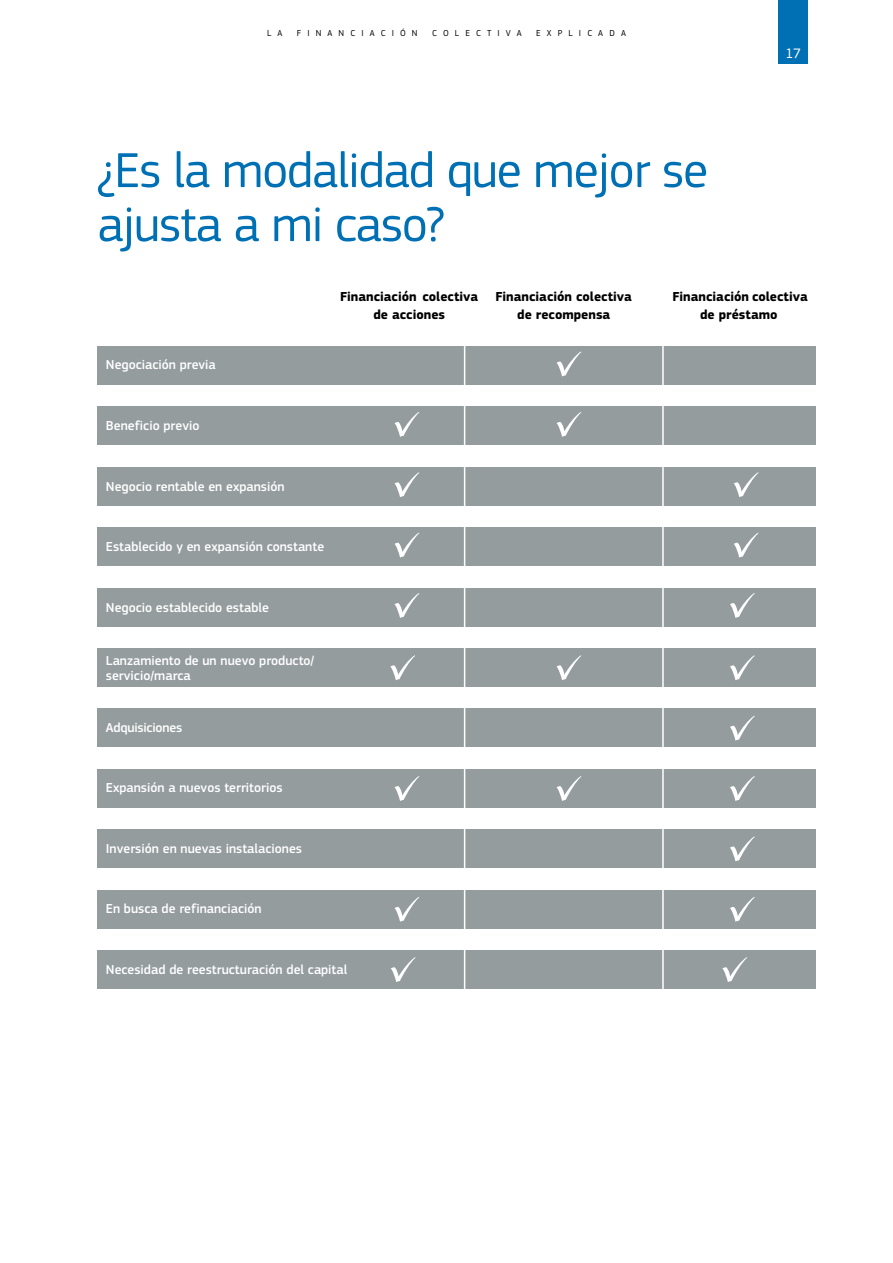
<style>
.page{position:relative;width:893px;height:1263px;background:#fff}
.page>*{position:absolute;margin:0;border:0;box-sizing:border-box;transform-origin:0 0}
.t1{font:51px/54px "EC Square Sans Pro";letter-spacing:-.02em;color:#0070b5}
.t2{font:14.25px "EC Square Sans Pro";color:#fff}
.t3{font:500 13.5px/15px "EC Square Sans Pro";color:#fff}
.t4{font:700 13.5px/18px "EC Square Sans Pro";color:#000;text-align:center}
.t5{font:9px "EC Square Sans Pro";letter-spacing:.68em;color:#000}
</style>
<div class="page">
<div style="left:97px;top:346px;width:719px;height:38px;background:#949c9e"></div>
<div style="left:97px;top:588px;width:719px;height:38px;background:#949c9e"></div>
<div style="left:97px;top:467px;width:719px;height:38px;background:#949c9e"></div>
<div style="left:97px;top:709px;width:719px;height:38px;background:#949c9e"></div>
<div style="left:97px;top:890px;width:719px;height:38px;background:#949c9e"></div>
<div style="left:97px;top:407px;width:719px;height:38px;background:#949c9e"></div>
<div style="left:97px;top:648px;width:719px;height:39px;background:#949c9e"></div>
<div style="left:97px;top:830px;width:719px;height:38px;background:#949c9e"></div>
<div style="left:97px;top:527px;width:719px;height:39px;background:#949c9e"></div>
<div style="left:97px;top:769px;width:719px;height:38px;background:#949c9e"></div>
<div style="left:97px;top:951px;width:719px;height:38px;background:#949c9e"></div>
<svg style="left:391px;top:957px;width:356px;height:25px"></svg>
<svg style="left:394px;top:897px;width:361px;height:25px"></svg>
<svg style="left:730px;top:836px;width:25px;height:25px"></svg>
<svg style="left:394px;top:776px;width:361px;height:25px"></svg>
<svg style="left:730px;top:716px;width:25px;height:25px"></svg>
<svg style="left:390px;top:655px;width:365px;height:25px"></svg>
<svg style="left:394px;top:593px;width:361px;height:25px"></svg>
<svg style="left:394px;top:533px;width:365px;height:25px"></svg>
<svg style="left:394px;top:472px;width:365px;height:25px"></svg>
<svg style="left:394px;top:412px;width:187px;height:25px"></svg>
<svg style="left:556px;top:351px;width:25px;height:25px"></svg>
<hr style="left:464px;top:306px;width:1px;height:727px;background:#fff">
<hr style="left:662px;top:306px;width:2px;height:727px;background:#fff">
<div style="left:778px;top:0;width:30px;height:64px;background:#0070b5"></div>
<p class="t5" style="left:267px;top:28px;width:17px">L A</p>
<p class="t5" style="left:297px;top:28px;width:122px">FINANCIACIÓN</p>
<p class="t5" style="left:432px;top:28px;width:91px">COLECTIVA</p>
<p class="t5" style="left:536px;top:28px;width:91px">EXPLICADA</p>
<h1 class="t1" style="left:97px;top:144px;width:612px">¿Es la modalidad que mejor se ajusta a mi caso?</h1>
<p class="t2" style="left:785px;top:45px;width:17px">17</p>
<p class="t3" style="left:106px;top:358px;width:111px">Negociación previa</p>
<p class="t4" style="left:340px;top:288px;width:140px">Financiación colectiva de acciones</p>
<p class="t4" style="left:673px;top:288px;width:137px">Financiación colectiva de préstamo</p>
<p class="t4" style="left:496px;top:288px;width:138px">Financiación colectiva de recompensa</p>
<p class="t3" style="left:106px;top:418px;width:95px">Beneficio previo</p>
<p class="t3" style="left:106px;top:479px;width:180px">Negocio rentable en expansión</p>
<p class="t3" style="left:106px;top:539px;width:220px">Establecido y en expansión constante</p>
<p class="t3" style="left:106px;top:600px;width:164px">Negocio establecido estable</p>
<p class="t3" style="left:106px;top:653px;width:210px">Lanzamiento de un nuevo producto/ servicio/marca</p>
<p class="t3" style="left:106px;top:720px;width:78px">Adquisiciones</p>
<p class="t3" style="left:106px;top:781px;width:178px">Expansión a nuevos territorios</p>
<p class="t3" style="left:106px;top:841px;width:198px">Inversión en nuevas instalaciones</p>
<p class="t3" style="left:106px;top:902px;width:157px">En busca de refinanciación</p>
<p class="t3" style="left:106px;top:962px;width:243px">Necesidad de reestructuración del capital</p>
</div>
